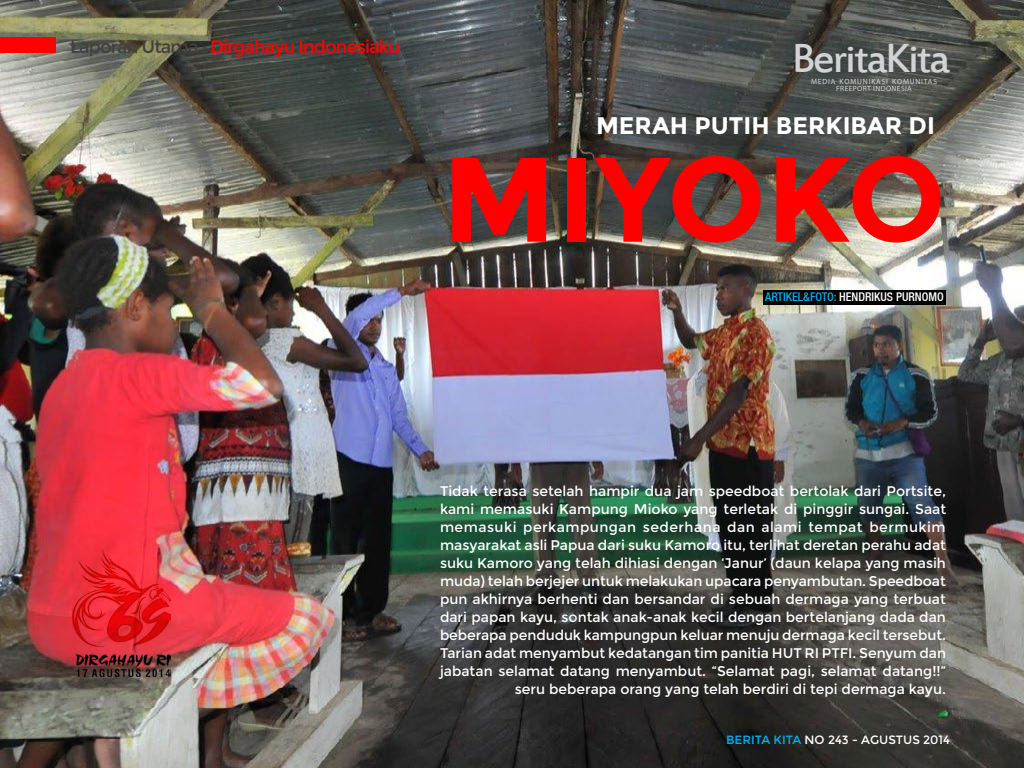
<style>
.page{position:relative;width:1024px;height:768px;background:#fff}
.page>*{position:absolute;margin:0;border:0;box-sizing:border-box;transform-origin:0 0}
.t1{font:700 120px "Montserrat";color:#f00}
.t2{font:45px "Estrangelo Edessa";letter-spacing:-.05em;color:#d1d3d4}
.t3{font:700 24px "Montserrat";color:#fff}
.t4{font:18px "Montserrat";letter-spacing:-.05em;color:#f00}
.t5{font:14px/18px "Montserrat";letter-spacing:-.005em;color:#fff;text-align:justify}
.t6{font:500 condensed 12px "Helvetica Neue";color:#fff}
.t7{font:12px "Montserrat";color:#fff}
.t8{font:7.5px/7.5px "Myriad Pro";letter-spacing:.1em;color:#d1d3d4;text-align:center}
.s1{color:#414042}
.s2{color:#00aeef}
</style>
<div class="page">
<img style="left:0;top:1px;width:1024px;height:767px">
<div style="left:0;top:37px;width:56px;height:16px;background:#f00"></div>
<div style="left:763px;top:290px;width:183px;height:15px;background:#000"></div>
<img style="left:73px;top:549px;width:98px;height:128px">
<p class="t4" style="left:70px;top:37px;width:332px"><span class="s1">Laporan Utama :</span> Dirgahayu Indonesiaku</p>
<h2 class="t2" style="left:792px;top:36px;width:160px">BeritaKita</h2>
<p class="t8" style="left:811px;top:77px;width:128px">MEDIA KOMUNIKASI KOMUNITAS<br>FREEPORT INDONESIA</p>
<p class="t8" style="left:811px;top:76px;width:128px">MEDIA KOMUNIKASI KOMUNITAS<br>FREEPORT INDONESIA</p>
<h3 class="t3" style="left:596px;top:111px;width:340px">MERAH PUTIH BERKIBAR DI</h3>
<h1 class="t1" style="left:442px;top:128px;width:506px">MIYOKO</h1>
<p class="t6" style="left:765px;top:290px;width:180px"><span class="s2">ARTIKEL&amp;FOTO:</span> HENDRIKUS PURNOMO</p>
<p class="t5" style="left:440px;top:482px;width:508px">Tidak terasa setelah hampir dua jam speedboat bertolak dari Portsite, kami memasuki Kampung Mioko yang terletak di pinggir sungai. Saat memasuki perkampungan sederhana dan alami tempat bermukim masyarakat asli Papua dari suku Kamoro itu, terlihat deretan perahu adat suku Kamoro yang telah dihiasi dengan ‘Janur’ (daun kelapa yang masih muda) telah berjejer untuk melakukan upacara penyambutan. Speedboat pun akhirnya berhenti dan bersandar di sebuah dermaga yang terbuat dari papan kayu, sontak anak-anak kecil dengan bertelanjang dada dan beberapa penduduk kampungpun keluar menuju dermaga kecil tersebut.<br>Tarian adat menyambut kedatangan tim panitia HUT</p>
<p class="t5" style="left:440px;top:644px;width:508px;text-align:right">I. Senyum dan<br>jabatan selamat datang menyambut. “Selamat pagi, selamat datang!!” seru beberapa orang yang telah berdiri di tepi dermaga kayu.</p>
<p class="t5" style="left:805px;top:644px;width:27px">RI PTF</p>
<p class="t7" style="left:726px;top:732px;width:225px"><span class="s2">berita kita</span> no 243 - agustus 2014</p>
</div>
